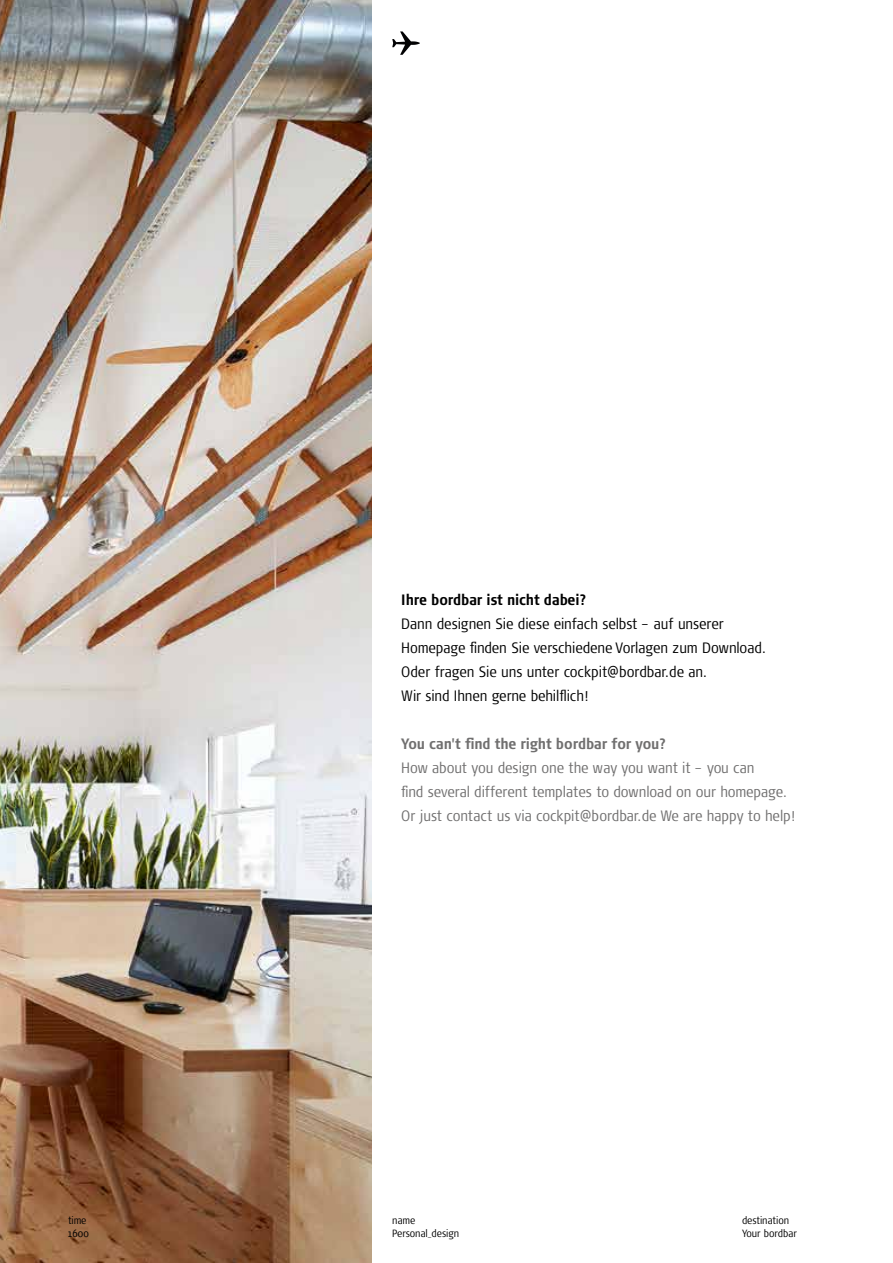
<style>
.page{position:relative;width:893px;height:1263px;background:#fff}
.page>*{position:absolute;margin:0;border:0;box-sizing:border-box;transform-origin:0 0}
.t1{font:300 condensed 15px/24px "Signa OT";letter-spacing:-.01em;color:#000}
.t2{font:300 condensed 15px/24px "Signa OT";letter-spacing:-.01em;color:#706f6f}
.t3{font:700 condensed 15px "Signa OT";letter-spacing:-.015em;color:#706f6f}
.t4{font:700 condensed 15px "Signa OT";letter-spacing:-.01em;color:#000}
.t5{font:300 condensed 10.5px/13.5px "Signa OT";letter-spacing:-.01em;color:#000}
</style>
<div class="page">
<img style="left:0;top:0;width:371px;height:1263px">
<svg style="left:392px;top:31px;width:28px;height:24px"></svg>
<p class="t4" style="left:401px;top:591px;width:187px">Ihre bordbar ist nicht dabei?</p>
<p class="t1" style="left:401px;top:612px;width:366px">Dann designen Sie diese einfach selbst – auf unserer Homepage finden Sie verschiedene Vorlagen zum Download.<br>Oder fragen Sie uns unter cockpit@bordbar.de an.<br>Wir sind Ihnen gerne behilflich!</p>
<p class="t3" style="left:401px;top:735px;width:267px">You can't find the right bordbar for you?</p>
<p class="t2" style="left:401px;top:756px;width:395px">How about you design one the way you want it – you can<br>find several different templates to download on our homepage.<br>Or just contact us via cockpit@bordbar.de We are happy to help!</p>
<p class="t5" style="left:68px;top:1213px;width:23px">time<br>1600</p>
<p class="t5" style="left:392px;top:1213px;width:69px">name<br>Personal_design</p>
<p class="t5" style="left:742px;top:1213px;width:56px">destination<br>Your bordbar</p>
</div>
